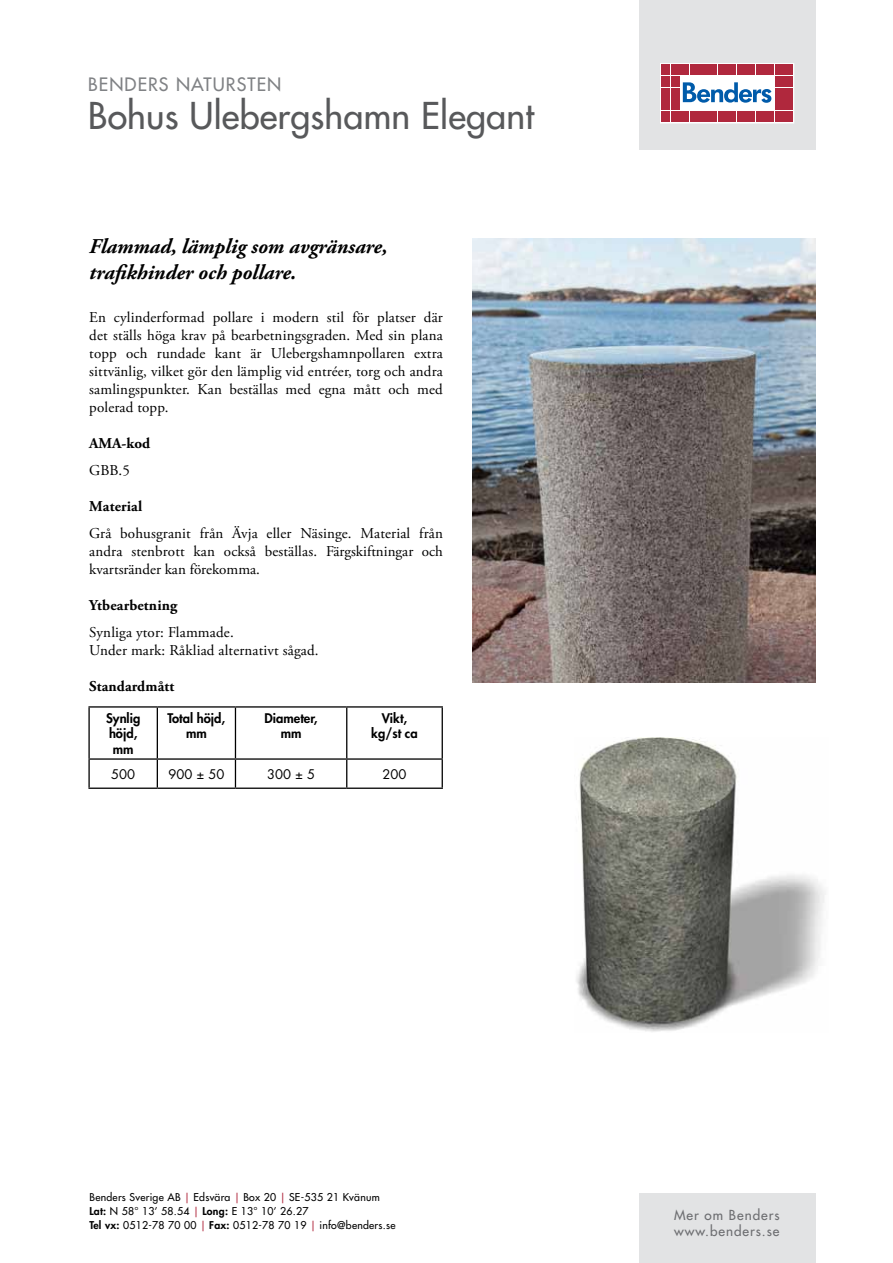
<style>
.page{position:relative;width:893px;height:1263px;background:#fff}
.page>*{position:absolute;margin:0;border:0;box-sizing:border-box;transform-origin:0 0}
.t1{font:500 36px "Futura Std";letter-spacing:.005em;color:#58595b}
.t2{font:italic 700 21px/25.2px "Adobe Garamond Pro";color:#000}
.t3{font:500 18px "Futura Std";letter-spacing:.06em;color:#808285}
.t4{font:15px/18px "Adobe Garamond Pro";letter-spacing:.01em;color:#000;text-align:justify}
.t5{font:700 15px "Adobe Garamond Pro";letter-spacing:.01em;color:#000}
.t6{font:500 13.5px/16.2px "Futura Std";letter-spacing:.07em;color:#6d6e71}
.t7{font:800 12.9px/15.6px "Futura Std";color:#000;text-align:center}
.t8{font:12.9px "Futura Std";color:#000}
.t9{font:500 10.5px/13.5px "Futura Std";letter-spacing:.025em;color:#000}
.s1{color:#b0283d}
.s2{font-weight:800}
</style>
<div class="page">
<div style="left:639px;top:0;width:176px;height:150px;background:#e2e3e4"></div>
<div style="left:660px;top:64px;width:134px;height:59px;background:#fff;border:1px solid #fff"></div>
<div style="left:662px;top:65px;width:8px;height:10px;background:#b0283d"></div>
<div style="left:671px;top:65px;width:8px;height:10px;background:#b0283d"></div>
<div style="left:662px;top:76px;width:8px;height:11px;background:#b0283d"></div>
<div style="left:671px;top:76px;width:8px;height:11px;background:#b0283d"></div>
<div style="left:662px;top:88px;width:8px;height:11px;background:#b0283d"></div>
<div style="left:671px;top:88px;width:8px;height:11px;background:#b0283d"></div>
<div style="left:662px;top:100px;width:8px;height:10px;background:#b0283d"></div>
<div style="left:671px;top:100px;width:8px;height:10px;background:#b0283d"></div>
<div style="left:662px;top:111px;width:8px;height:11px;background:#b0283d"></div>
<div style="left:671px;top:111px;width:8px;height:11px;background:#b0283d"></div>
<div style="left:680px;top:65px;width:9px;height:10px;background:#b0283d"></div>
<div style="left:690px;top:65px;width:8px;height:10px;background:#b0283d"></div>
<div style="left:699px;top:65px;width:9px;height:10px;background:#b0283d"></div>
<div style="left:709px;top:65px;width:8px;height:10px;background:#b0283d"></div>
<div style="left:718px;top:65px;width:9px;height:10px;background:#b0283d"></div>
<div style="left:728px;top:65px;width:8px;height:10px;background:#b0283d"></div>
<div style="left:737px;top:65px;width:8px;height:10px;background:#b0283d"></div>
<div style="left:747px;top:65px;width:8px;height:10px;background:#b0283d"></div>
<div style="left:756px;top:65px;width:8px;height:10px;background:#b0283d"></div>
<div style="left:765px;top:65px;width:9px;height:10px;background:#b0283d"></div>
<div style="left:680px;top:111px;width:9px;height:11px;background:#b0283d"></div>
<div style="left:690px;top:111px;width:8px;height:11px;background:#b0283d"></div>
<div style="left:699px;top:111px;width:9px;height:11px;background:#b0283d"></div>
<div style="left:709px;top:111px;width:8px;height:11px;background:#b0283d"></div>
<div style="left:718px;top:111px;width:9px;height:11px;background:#b0283d"></div>
<div style="left:728px;top:111px;width:8px;height:11px;background:#b0283d"></div>
<div style="left:737px;top:111px;width:8px;height:11px;background:#b0283d"></div>
<div style="left:747px;top:111px;width:8px;height:11px;background:#b0283d"></div>
<div style="left:756px;top:111px;width:8px;height:11px;background:#b0283d"></div>
<div style="left:765px;top:111px;width:9px;height:11px;background:#b0283d"></div>
<div style="left:775px;top:65px;width:8px;height:10px;background:#b0283d"></div>
<div style="left:784px;top:65px;width:9px;height:10px;background:#b0283d"></div>
<div style="left:775px;top:76px;width:8px;height:11px;background:#b0283d"></div>
<div style="left:784px;top:76px;width:9px;height:11px;background:#b0283d"></div>
<div style="left:775px;top:88px;width:8px;height:11px;background:#b0283d"></div>
<div style="left:784px;top:88px;width:9px;height:11px;background:#b0283d"></div>
<div style="left:775px;top:100px;width:8px;height:10px;background:#b0283d"></div>
<div style="left:784px;top:100px;width:9px;height:10px;background:#b0283d"></div>
<div style="left:775px;top:111px;width:8px;height:11px;background:#b0283d"></div>
<div style="left:784px;top:111px;width:9px;height:11px;background:#b0283d"></div>
<svg style="left:683px;top:82px;width:88px;height:21px"></svg>
<div style="left:639px;top:1193px;width:177px;height:70px;background:#e2e3e4"></div>
<img style="left:472px;top:238px;width:344px;height:444px">
<img style="left:576px;top:738px;width:250px;height:294px">
<hr style="left:88px;top:706px;width:69px;height:2px;background:#000">
<hr style="left:88px;top:708px;width:2px;height:50px;background:#000">
<hr style="left:157px;top:706px;width:78px;height:2px;background:#000">
<hr style="left:157px;top:708px;width:1px;height:50px;background:#000">
<hr style="left:235px;top:706px;width:112px;height:2px;background:#000">
<hr style="left:235px;top:708px;width:1px;height:50px;background:#000">
<hr style="left:347px;top:706px;width:96px;height:2px;background:#000">
<hr style="left:346px;top:708px;width:1px;height:50px;background:#000">
<hr style="left:442px;top:708px;width:1px;height:50px;background:#000">
<hr style="left:88px;top:758px;width:69px;height:2px;background:#000">
<hr style="left:88px;top:760px;width:2px;height:27px;background:#000">
<hr style="left:157px;top:758px;width:78px;height:2px;background:#000">
<svg style="left:157px;top:760px;width:1px;height:27px"></svg>
<hr style="left:235px;top:758px;width:112px;height:2px;background:#000">
<svg style="left:235px;top:760px;width:1px;height:27px"></svg>
<hr style="left:347px;top:758px;width:96px;height:2px;background:#000">
<svg style="left:346px;top:760px;width:1px;height:27px"></svg>
<svg style="left:442px;top:760px;width:1px;height:27px"></svg>
<hr style="left:88px;top:787px;width:69px;height:2px;background:#000">
<hr style="left:157px;top:787px;width:78px;height:2px;background:#000">
<hr style="left:235px;top:787px;width:112px;height:2px;background:#000">
<hr style="left:347px;top:787px;width:96px;height:2px;background:#000">
<p class="t3" style="left:88px;top:73px;width:181px">BENDERS natursten</p>
<h1 class="t1" style="left:88px;top:93px;width:448px">Bohus Ulebergshamn Elegant</h1>
<h2 class="t2" style="left:89px;top:235px;width:300px">Flammad, lämplig som avgränsare, trafikhinder och pollare.</h2>
<p class="t4" style="left:89px;top:309px;width:355px">En cylinderformad pollare i modern stil för platser där det ställs höga krav på bearbetningsgraden. Med sin plana topp och rundade kant är Ulebergshamnpollaren extra sittvänlig, vilket gör den lämplig vid entréer, torg och andra samlingspunkter. Kan beställas med egna mått och med polerad topp.</p>
<p class="t5" style="left:89px;top:434px;width:63px">AMA-kod</p>
<p class="t4" style="left:89px;top:462px;width:42px">GBB.5</p>
<p class="t5" style="left:89px;top:497px;width:54px">Material</p>
<p class="t4" style="left:89px;top:525px;width:355px">Grå bohusgranit från Ävja eller Näsinge. Material från andra stenbrott kan också beställas. Färgskiftningar och kvartsränder kan förekomma.</p>
<p class="t5" style="left:89px;top:596px;width:90px">Ytbearbetning</p>
<p class="t4" style="left:89px;top:624px;width:231px">Synliga ytor: Flammade.<br>Under mark: Råkliad alternativt sågad.</p>
<p class="t5" style="left:89px;top:677px;width:87px">Standardmått</p>
<p class="t7" style="left:106px;top:710px;width:36px;text-align:left">Synlig höjd, mm</p>
<p class="t7" style="left:168px;top:710px;width:59px">Total höjd, mm</p>
<p class="t7" style="left:265px;top:710px;width:55px">Diameter, mm</p>
<p class="t7" style="left:371px;top:710px;width:48px">Vikt, kg/st ca</p>
<p class="t8" style="left:111px;top:766px;width:25px">500</p>
<p class="t8" style="left:168px;top:766px;width:57px">900 ± 50</p>
<p class="t8" style="left:267px;top:766px;width:49px">300 ± 5</p>
<p class="t8" style="left:383px;top:766px;width:25px">200</p>
<p class="t9" style="left:90px;top:1191px;width:308px">Benders Sverige AB <span class="s1">|</span> Edsvära <span class="s1">|</span> Box 20 <span class="s1">|</span> SE-535 21 Kvänum<br><span class="s2">Lat:</span> N 58° 13’ 58.54 <span class="s1">|</span> <span class="s2">Long:</span> E 13° 10’ 26.27<br><span class="s2">Tel vx:</span> 0512-78 70 00 <span class="s1">|</span> <span class="s2">Fax:</span> 0512-78 70 19 <span class="s1">|</span> info@benders.se</p>
<p class="t6" style="left:674px;top:1207px;width:107px">Mer om Benders www.benders.se</p>
</div>
